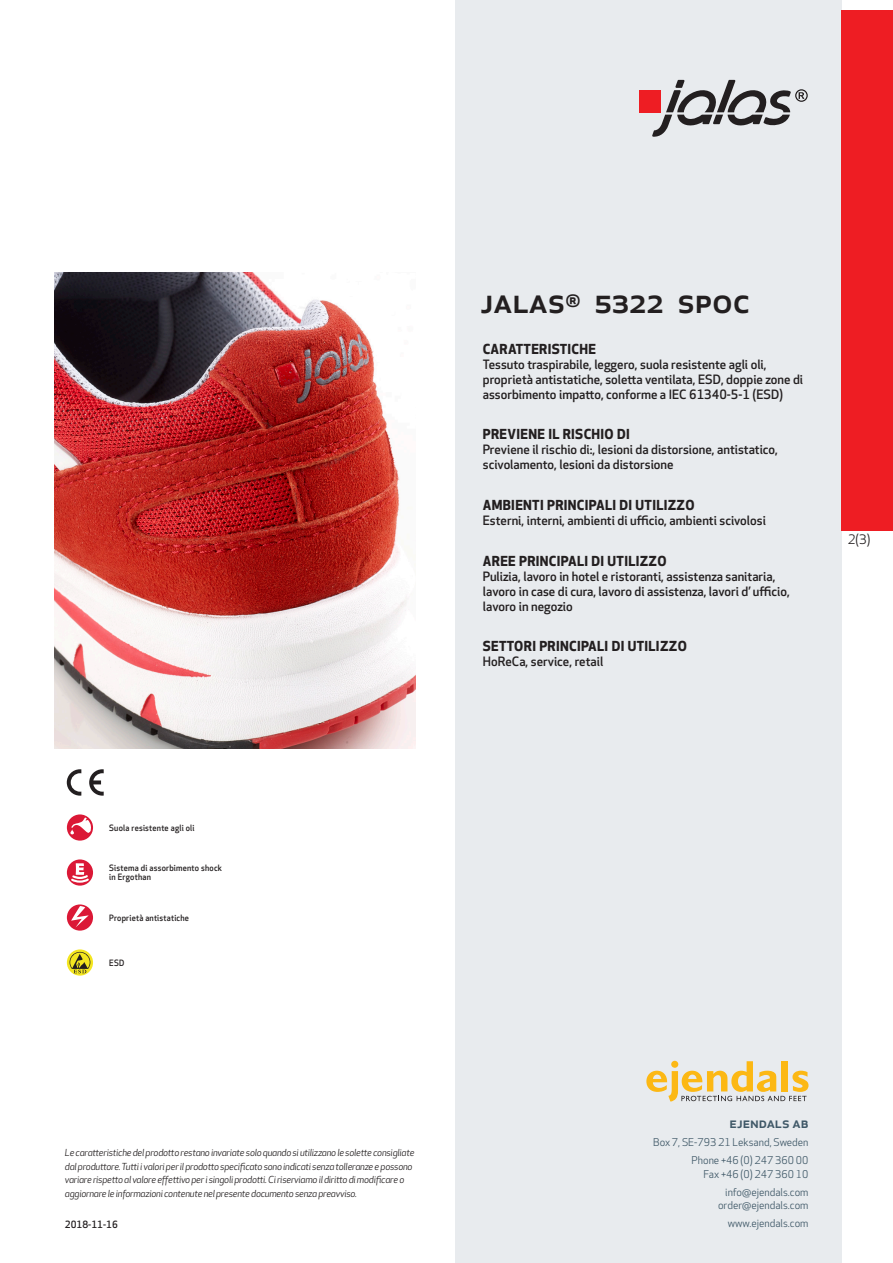
<style>
.page{position:relative;width:893px;height:1263px;background:#fff}
.page>*{position:absolute;margin:0;border:0;box-sizing:border-box;transform-origin:0 0}
.prodname{font:500 34.5px "Apex New";color:#231f20}
.t1{font:500 15px "Apex New";color:#405968}
.Funktion_body{font:700 13.5px "Apex New";letter-spacing:.025em;color:#231f20}
.t2{font:12.75px "Apex New";color:#231f20}
.Funktion_body-2{font:500 12.6px/15px "Apex New";color:#231f20}
.t3{font:10.5px/18px "Apex New";color:#405968;text-align:right}
.Sidfot_datum{font:500 9.75px "Apex New";color:#231f20}
.t4{font:italic 9.45px/13.5px "Apex New";letter-spacing:-.025em;color:#231f20}
.Artikel{font:500 8.55px/9px "Apex New";letter-spacing:.025em;color:#231f20;scale:.95 1}
</style>
<div class="page">
<div style="left:455px;top:0;width:387px;height:1263px;background:#e8ebee"></div>
<svg style="left:646px;top:1061px;width:162px;height:40px"></svg>
<div style="left:842px;top:11px;width:51px;height:520px;background:#ee1d23"></div>
<div style="left:639px;top:90px;width:22px;height:22px;background:#ee1d23"></div>
<svg style="left:652px;top:80px;width:156px;height:57px"></svg>
<svg style="left:67px;top:814px;width:26px;height:27px"></svg>
<svg style="left:70px;top:817px;width:21px;height:17px"></svg>
<svg style="left:67px;top:859px;width:26px;height:27px"></svg>
<svg style="left:69px;top:863px;width:22px;height:21px"></svg>
<svg style="left:67px;top:904px;width:26px;height:27px"></svg>
<svg style="left:71px;top:906px;width:18px;height:21px"></svg>
<svg style="left:67px;top:949px;width:26px;height:26px"></svg>
<svg style="left:70px;top:952px;width:20px;height:21px"></svg>
<svg style="left:89px;top:769px;width:15px;height:27px"></svg>
<svg style="left:67px;top:769px;width:14px;height:27px"></svg>
<img style="left:54px;top:272px;width:361px;height:476px">
<p class="Artikel" style="left:109px;top:823px;width:91px">Suola resistente agli oli</p>
<p class="Artikel" style="left:109px;top:864px;width:120px">Sistema di assorbimento shock in Ergothan</p>
<p class="Artikel" style="left:109px;top:913px;width:85px">Proprietà antistatiche</p>
<p class="Artikel" style="left:109px;top:958px;width:17px">ESD</p>
<p class="t4" style="left:65px;top:1146px;width:351px">Le caratteristiche del prodotto restano invariate solo quando si utilizzano le solette consigliate dal produttore. Tutti i valori per il prodotto specificato sono indicati senza tolleranze e possono variare rispetto al valore effettivo per i singoli prodotti. Ci riserviamo il diritto di modificare o aggiornare le informazioni contenute nel presente documento senza preavviso.</p>
<p class="Sidfot_datum" style="left:65px;top:1218px;width:54px">2018-11-16</p>
<p class="prodname" style="left:480px;top:277px;width:271px">JALAS<sup>®</sup> 5322 SpOc</p>
<p class="Funktion_body" style="left:483px;top:339px;width:115px">CARATTERISTICHE</p>
<p class="Funktion_body-2" style="left:483px;top:356px;width:322px">Tessuto traspirabile, leggero, suola resistente agli oli, proprietà antistatiche, soletta ventilata, ESD, doppie zone di assorbimento impatto, conforme a IEC 61340-5-1 (ESD)</p>
<p class="Funktion_body" style="left:483px;top:425px;width:149px">PREVIENE IL RISCHIO DI</p>
<p class="Funktion_body-2" style="left:483px;top:442px;width:297px">Previene il rischio di:, lesioni da distorsione, antistatico, scivolamento, lesioni da distorsione</p>
<p class="Funktion_body" style="left:483px;top:495px;width:213px">AMBIENTI PRINCIPALI DI UTILIZZO</p>
<p class="Funktion_body-2" style="left:483px;top:513px;width:285px">Esterni, interni, ambienti di ufficio, ambienti scivolosi</p>
<p class="Funktion_body" style="left:483px;top:551px;width:185px">AREE PRINCIPALI DI UTILIZZO</p>
<p class="Funktion_body-2" style="left:483px;top:568px;width:309px">Pulizia, lavoro in hotel e ristoranti, assistenza sanitaria, lavoro in case di cura, lavoro di assistenza, lavori d’ ufficio, lavoro in negozio</p>
<p class="Funktion_body" style="left:483px;top:637px;width:205px">SETTORI PRINCIPALI DI UTILIZZO</p>
<p class="Funktion_body-2" style="left:483px;top:654px;width:122px">HoReCa, service, retail</p>
<p class="t2" style="left:848px;top:531px;width:24px">2(3)</p>
<p class="t1" style="left:729px;top:1113px;width:80px">ejendals ab</p>
<p class="t3" style="left:653px;top:1133px;width:157px">Box 7, SE-793 21 Leksand, Sweden<br>Phone +46 (0) 247 360 00</p>
<p class="t3" style="left:703px;top:1165px;width:107px">Fax +46 (0) 247 360 10 info@ejendals.com</p>
<p class="t3" style="left:718px;top:1196px;width:92px">order@ejendals.com</p>
<p class="t3" style="left:728px;top:1215px;width:82px">www.ejendals.com</p>
</div>
